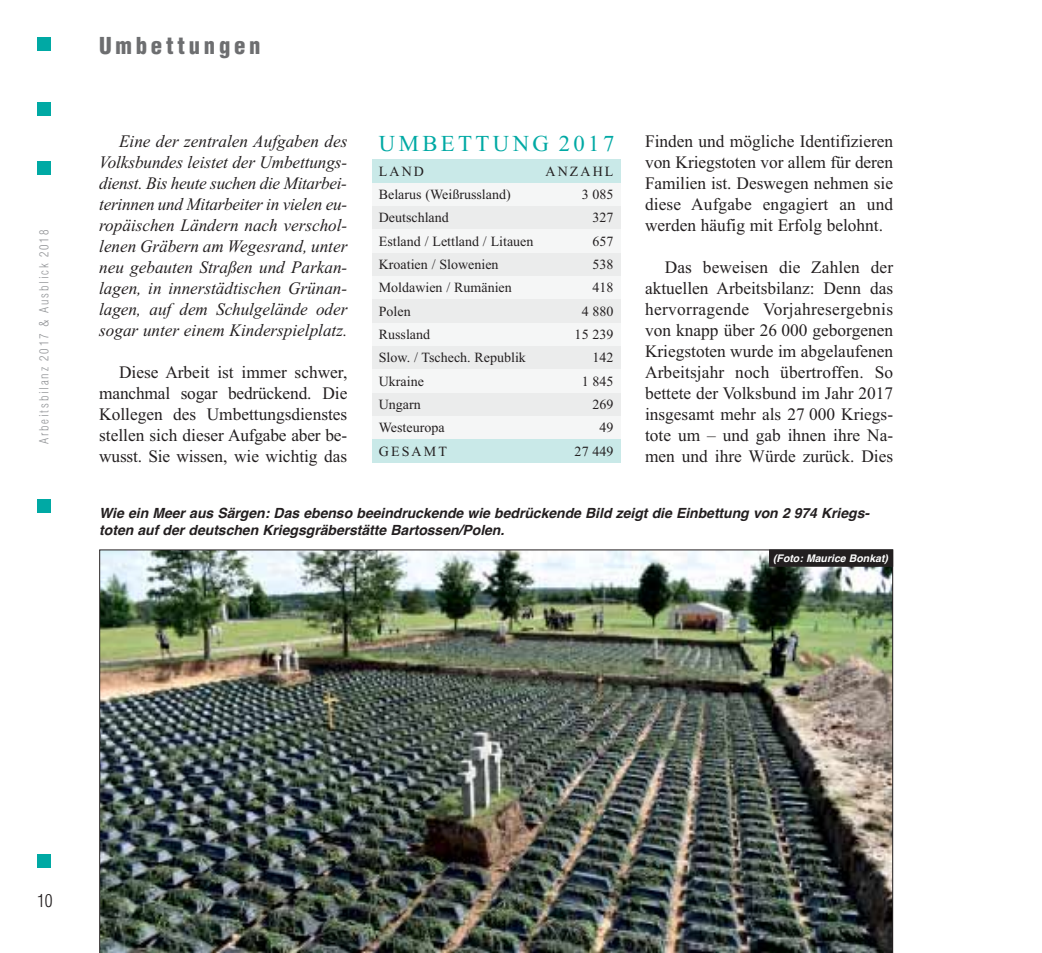
<style>
.page{position:relative;width:1042px;height:953px;background:#fff}
.page>*{position:absolute;margin:0;border:0;box-sizing:border-box;transform-origin:0 0}
.t1{font:22.75px "Times";letter-spacing:.15em;color:#00a9a4}
.t2{font:900 condensed 22.75px "Helvetica";letter-spacing:.165em;color:#6d6e70}
.t3{font:17.5px/21px "Times";color:#231f20;text-align:justify}
.t4{font:italic 17.5px/21px "Times New Roman";color:#231f20;text-align:justify}
.t5{font:300 condensed 17.5px "Helvetica";color:#231f20}
.t6{font:14px "Times";color:#231f20}
.t7{font:italic 700 14px/16.8px "Helvetica";letter-spacing:-.005em;color:#231f20}
.t8{font:300 condensed 12.25px "Helvetica";letter-spacing:.145em;color:#939598}
.t9{font:italic 700 10.5px "Helvetica";color:#fff}
</style>
<div class="page">
<div style="left:37px;top:37px;width:14px;height:14px;background:#00a9a4"></div>
<div style="left:37px;top:161px;width:14px;height:14px;background:#00a9a4"></div>
<div style="left:37px;top:499px;width:14px;height:13px;background:#00a9a4"></div>
<div style="left:37px;top:853px;width:14px;height:14px;background:#00a9a4"></div>
<div style="left:37px;top:102px;width:14px;height:13px;background:#00a9a4"></div>
<img style="left:99px;top:549px;width:794px;height:403px">
<div style="left:770px;top:550px;width:122px;height:15px;background:#231f20"></div>
<div style="left:769px;top:549px;width:124px;height:17px;border:1px solid #231f20"></div>
<div style="left:372px;top:160px;width:167px;height:23px;background:#c9e9e8"></div>
<div style="left:539px;top:160px;width:81px;height:23px;background:#c9e9e8"></div>
<div style="left:372px;top:183px;width:167px;height:23px;background:#f5f6f6"></div>
<div style="left:539px;top:183px;width:81px;height:23px;background:#f5f6f6"></div>
<div style="left:372px;top:206px;width:167px;height:24px;background:#ebecec"></div>
<div style="left:539px;top:206px;width:81px;height:24px;background:#ebecec"></div>
<div style="left:372px;top:230px;width:167px;height:23px;background:#f5f6f6"></div>
<div style="left:539px;top:230px;width:81px;height:23px;background:#f5f6f6"></div>
<div style="left:372px;top:253px;width:167px;height:23px;background:#ebecec"></div>
<div style="left:539px;top:253px;width:81px;height:23px;background:#ebecec"></div>
<div style="left:372px;top:276px;width:167px;height:24px;background:#f5f6f6"></div>
<div style="left:539px;top:276px;width:81px;height:24px;background:#f5f6f6"></div>
<div style="left:372px;top:300px;width:167px;height:23px;background:#ebecec"></div>
<div style="left:539px;top:300px;width:81px;height:23px;background:#ebecec"></div>
<div style="left:372px;top:323px;width:167px;height:23px;background:#f5f6f6"></div>
<div style="left:539px;top:323px;width:81px;height:23px;background:#f5f6f6"></div>
<div style="left:372px;top:346px;width:167px;height:24px;background:#ebecec"></div>
<div style="left:539px;top:346px;width:81px;height:24px;background:#ebecec"></div>
<div style="left:372px;top:370px;width:167px;height:23px;background:#f5f6f6"></div>
<div style="left:539px;top:370px;width:81px;height:23px;background:#f5f6f6"></div>
<div style="left:372px;top:393px;width:167px;height:23px;background:#ebecec"></div>
<div style="left:539px;top:393px;width:81px;height:23px;background:#ebecec"></div>
<div style="left:372px;top:416px;width:167px;height:23px;background:#f5f6f6"></div>
<div style="left:539px;top:416px;width:81px;height:23px;background:#f5f6f6"></div>
<div style="left:372px;top:439px;width:167px;height:24px;background:#c9e9e8"></div>
<div style="left:539px;top:439px;width:81px;height:24px;background:#c9e9e8"></div>
<p class="t8" style="left:38px;top:444px;width:216px;rotate:-90deg">Arbeitsbilanz 2017 &amp; Ausblick 2018</p>
<h1 class="t2" style="left:99px;top:37px;width:163px">Umbettungen</h1>
<p class="t4" style="left:99px;top:132px;width:250px;text-indent:20px">Eine der zentralen Aufgaben des Volksbundes leistet der Umbet tungs - dienst. Bis heute suchen die Mitar bei - terinnen und Mitarbeiter in vielen eu - ropäischen Ländern nach verschol&shy;lenen Gräbern am Wegesrand, unter neu gebauten Straßen und Park an - lagen, in innerstädtischen Grün an - lagen, auf dem Schulge län de oder so gar unter einem Kinder spiel platz.</p>
<p class="t3" style="left:99px;top:363px;width:250px;text-indent:20px">Diese Arbeit ist immer schwer, manchmal sogar bedrückend. Die Kol legen des Um bettungsdienstes stellen sich dieser Aufgabe aber be - wusst. Sie wis sen, wie wichtig das</p>
<h1 class="t1" style="left:379px;top:135px;width:237px">UMBETTUNG 2017</h1>
<p class="t6" style="left:379px;top:166px;width:47px">LAND</p>
<p class="t6" style="left:545px;top:166px;width:70px">ANZAHL</p>
<p class="t6" style="left:379px;top:189px;width:133px">Belarus (Weißrussland)</p>
<p class="t6" style="left:582px;top:189px;width:33px">3 085</p>
<p class="t6" style="left:379px;top:212px;width:71px">Deutschland</p>
<p class="t6" style="left:592px;top:212px;width:22px">327</p>
<p class="t6" style="left:379px;top:236px;width:156px">Estland / Lettland / Litauen</p>
<p class="t6" style="left:592px;top:236px;width:22px">657</p>
<p class="t6" style="left:379px;top:259px;width:121px">Kroatien / Slowenien</p>
<p class="t6" style="left:592px;top:259px;width:22px">538</p>
<p class="t6" style="left:379px;top:282px;width:134px">Moldawien / Rumänien</p>
<p class="t6" style="left:592px;top:282px;width:22px">418</p>
<p class="t6" style="left:379px;top:306px;width:33px">Polen</p>
<p class="t6" style="left:582px;top:306px;width:33px">4 880</p>
<p class="t6" style="left:379px;top:329px;width:53px">Russland</p>
<p class="t6" style="left:575px;top:329px;width:40px">15 239</p>
<p class="t6" style="left:379px;top:352px;width:149px">Slow. / Tschech. Republik</p>
<p class="t6" style="left:592px;top:352px;width:22px">142</p>
<p class="t6" style="left:379px;top:376px;width:47px">Ukraine</p>
<p class="t6" style="left:582px;top:376px;width:33px">1 845</p>
<p class="t6" style="left:379px;top:399px;width:43px">Ungarn</p>
<p class="t6" style="left:592px;top:399px;width:22px">269</p>
<p class="t6" style="left:379px;top:422px;width:67px">Westeuropa</p>
<p class="t6" style="left:599px;top:422px;width:15px">49</p>
<p class="t6" style="left:379px;top:446px;width:70px">GESAMT</p>
<p class="t6" style="left:575px;top:446px;width:40px">27 449</p>
<p class="t3" style="left:645px;top:132px;width:250px">Finden und mög liche Identifizieren von Kriegs to ten vor allem für deren Familien ist. Deswegen nehmen sie diese Aufgabe engagiert an und werden häufig mit Erfolg belohnt.</p>
<p class="t3" style="left:645px;top:258px;width:250px;text-indent:20px">Das beweisen die Zahlen der aktuellen Arbeitsbilanz: Denn das hervorragende Vorjahreser geb nis von knapp über 26 000 ge bor genen Kriegstoten wurde im ab gelaufenen Arbeitsjahr noch übertroffen. So bettete der Volks bund im Jahr 2017 insgesamt mehr als 27 000 Kriegs - tote um – und gab ihnen ihre Na - men und ihre Wür de zurück. Dies</p>
<p class="t7" style="left:99px;top:506px;width:771px">Wie ein Meer aus Särgen: Das ebenso beeindruckende wie bedrückende Bild zeigt die Einbettung von 2 974 Kriegs - toten auf der deutschen Kriegsgräberstätte Bartossen/Polen.</p>
<p class="t9" style="left:773px;top:554px;width:116px">(Foto: Maurice Bonkat)</p>
<p class="t5" style="left:37px;top:891px;width:17px">10</p>
</div>
